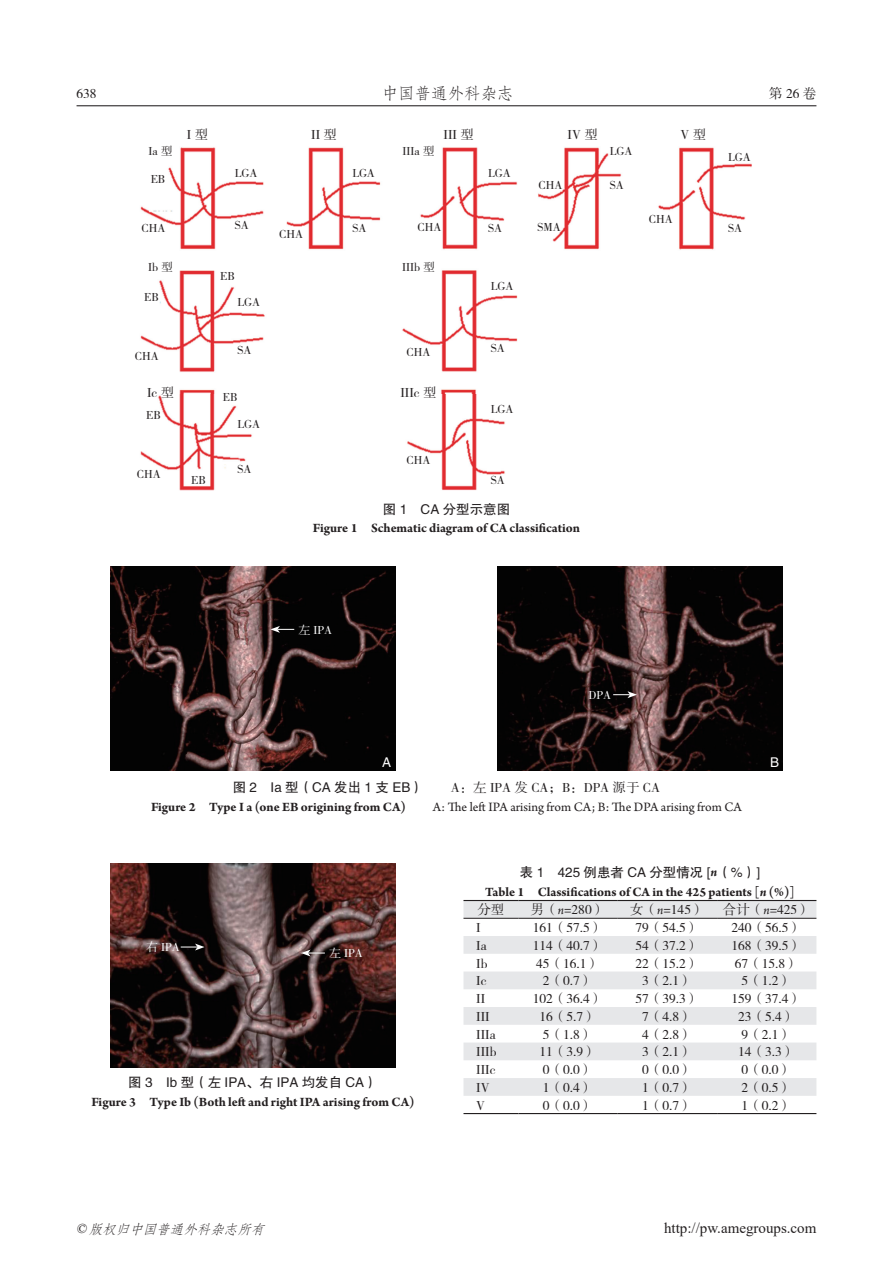
<style>
.page{position:relative;width:893px;height:1263px;background:#fff}
.page>*{position:absolute;margin:0;border:0;box-sizing:border-box;transform-origin:0 0}
.t1{font:16.5px "FZFSK GBK1 0";color:#231f20}
.t2{font:15px "Times New Roman";color:#231f20}
.t3{font:13.5px "FZSSK GBK1 0";color:#231f20}
.t4{font:700 13.5px "Arno Pro";letter-spacing:-.005em;color:#231f20}
.t5{font:13.5px "Arno Pro";color:#231f20}
.t6{font:13.5px "FZHTK GBK1 0";color:#231f20}
.t7{font:italic 13.5px "FZFSK GBK1 0";color:#231f20}
.t8{font:13.5px "FZHTK GBK1 0";color:#fff}
.t9{font:12px "FZSSK GBK1 0";color:#231f20}
.t10{font:12px "FZSSK GBK1 0";color:#fff}
.s1{font-family:"FZHTK GBK1 0"}
.s2{font-weight:700}
.s3{font-family:"Adobe Song Std";font-weight:300}
.s4{font-family:"Arno Pro";font-weight:700;font-style:italic}
.s5{font-style:italic}
.s6{font-family:"Arno Pro";font-style:italic}
.s7{font-family:"Times New Roman"}
</style>
<div class="page">
<hr style="left:77px;top:105px;width:739px;height:1px;background:#231f20">
<svg style="left:463px;top:901px;width:353px;height:195px;fill:#e6e7e9"></svg>
<hr style="left:463px;top:900px;width:55px;height:1px;background:#231f20">
<hr style="left:518px;top:900px;width:100px;height:1px;background:#231f20">
<hr style="left:618px;top:900px;width:99px;height:1px;background:#231f20">
<hr style="left:717px;top:900px;width:99px;height:1px;background:#231f20">
<hr style="left:463px;top:1113px;width:55px;height:1px;background:#231f20">
<hr style="left:518px;top:1113px;width:100px;height:1px;background:#231f20">
<hr style="left:618px;top:1113px;width:99px;height:1px;background:#231f20">
<hr style="left:717px;top:1113px;width:99px;height:1px;background:#231f20">
<hr style="left:463px;top:918px;width:55px;height:1px;background:#231f20">
<hr style="left:518px;top:918px;width:100px;height:1px;background:#231f20">
<hr style="left:618px;top:918px;width:99px;height:1px;background:#231f20">
<hr style="left:717px;top:918px;width:99px;height:1px;background:#231f20">
<img style="left:110px;top:567px;width:286px;height:204px">
<img style="left:497px;top:567px;width:286px;height:204px">
<svg style="left:270px;top:626px;width:24px;height:7px"></svg>
<svg style="left:613px;top:691px;width:24px;height:7px"></svg>
<img style="left:110px;top:863px;width:286px;height:204px">
<svg style="left:301px;top:949px;width:24px;height:7px"></svg>
<svg style="left:181px;top:943px;width:24px;height:7px"></svg>
<img style="left:140px;top:147px;width:612px;height:344px">
<p class="t3" style="left:77px;top:87px;width:22px">638</p>
<p class="t1" style="left:382px;top:85px;width:133px">中国普通外科杂志</p>
<p class="t3" style="left:769px;top:87px;width:49px">第26卷</p>
<p class="t3" style="left:187px;top:128px;width:23px">I 型</p>
<p class="t3" style="left:311px;top:128px;width:27px">II 型</p>
<p class="t3" style="left:444px;top:128px;width:32px">III 型</p>
<p class="t3" style="left:568px;top:128px;width:32px">IV 型</p>
<p class="t3" style="left:681px;top:128px;width:27px">V型</p>
<p class="t9" style="left:149px;top:145px;width:26px">Ia 型</p>
<p class="t9" style="left:151px;top:173px;width:16px">EB</p>
<p class="t9" style="left:235px;top:167px;width:24px">LGA</p>
<p class="t9" style="left:402px;top:145px;width:34px">IIIa 型</p>
<p class="t9" style="left:352px;top:167px;width:24px">LGA</p>
<p class="t9" style="left:488px;top:167px;width:24px">LGA</p>
<p class="t9" style="left:538px;top:179px;width:25px">CHA</p>
<p class="t9" style="left:610px;top:145px;width:24px">LGA</p>
<p class="t9" style="left:610px;top:179px;width:15px">SA</p>
<p class="t9" style="left:728px;top:151px;width:24px">LGA</p>
<p class="t9" style="left:141px;top:222px;width:25px">CHA</p>
<p class="t9" style="left:649px;top:213px;width:25px">CHA</p>
<p class="t9" style="left:235px;top:219px;width:15px">SA</p>
<p class="t9" style="left:538px;top:220px;width:25px">SMA</p>
<p class="t9" style="left:418px;top:220px;width:25px">CHA</p>
<p class="t9" style="left:352px;top:222px;width:15px">SA</p>
<p class="t9" style="left:488px;top:222px;width:15px">SA</p>
<p class="t9" style="left:728px;top:222px;width:15px">SA</p>
<p class="t9" style="left:279px;top:228px;width:25px">CHA</p>
<p class="t9" style="left:148px;top:261px;width:26px">Ib 型</p>
<p class="t9" style="left:220px;top:270px;width:16px">EB</p>
<p class="t9" style="left:402px;top:261px;width:34px">IIIb 型</p>
<p class="t9" style="left:491px;top:280px;width:24px">LGA</p>
<p class="t9" style="left:144px;top:290px;width:16px">EB</p>
<p class="t9" style="left:237px;top:296px;width:24px">LGA</p>
<p class="t9" style="left:135px;top:350px;width:25px">CHA</p>
<p class="t9" style="left:237px;top:344px;width:15px">SA</p>
<p class="t9" style="left:407px;top:346px;width:25px">CHA</p>
<p class="t9" style="left:491px;top:341px;width:15px">SA</p>
<p class="t3" style="left:147px;top:386px;width:29px">Ic 型</p>
<p class="t9" style="left:223px;top:391px;width:16px">EB</p>
<p class="t3" style="left:400px;top:386px;width:38px">IIIc 型</p>
<p class="t9" style="left:146px;top:409px;width:16px">EB</p>
<p class="t9" style="left:237px;top:418px;width:24px">LGA</p>
<p class="t9" style="left:491px;top:403px;width:24px">LGA</p>
<p class="t9" style="left:137px;top:468px;width:25px">CHA</p>
<p class="t9" style="left:191px;top:474px;width:16px">EB</p>
<p class="t9" style="left:237px;top:463px;width:15px">SA</p>
<p class="t9" style="left:407px;top:454px;width:25px">CHA</p>
<p class="t9" style="left:491px;top:474px;width:15px">SA</p>
<p class="t6" style="left:383px;top:502px;width:129px">图 1　CA 分型示意图</p>
<p class="t4" style="left:313px;top:520px;width:269px">Figure 1 Schematic diagram of CA classification</p>
<p class="t10" style="left:298px;top:623px;width:35px">左 IPA</p>
<p class="t10" style="left:588px;top:689px;width:24px">DPA</p>
<p class="t8" style="left:382px;top:754px;width:10px">A</p>
<p class="t8" style="left:770px;top:754px;width:10px">B</p>
<p class="t3" style="left:233px;top:780px;width:429px"><span class="s1">图 2　Ia 型（CA 发出 1 支 EB）　　</span>A：左 IPA 发 CA；B：DPA 源于 CA</p>
<p class="t5" style="left:151px;top:799px;width:592px"><span class="s2">Figure 2 Type I a (one EB origining from CA)</span><span class="s3">　　</span>A: The left IPA arising from CA; B: The DPA arising from CA</p>
<p class="t10" style="left:146px;top:941px;width:35px">右 IPA</p>
<p class="t10" style="left:329px;top:947px;width:35px">左 IPA</p>
<p class="t6" style="left:128px;top:1075px;width:251px">图 3　Ib 型（左 IPA、右 IPA 均发自 CA）</p>
<p class="t4" style="left:91px;top:1094px;width:325px">Figure 3 Type Ib (Both left and right IPA arising from CA)</p>
<p class="t6" style="left:520px;top:865px;width:242px">表 1　425 例患者 CA 分型情况 [<span class="s4">n</span>（%）]</p>
<p class="t4" style="left:485px;top:884px;width:311px">Table 1 Classifications of CA in the 425 patients [<span class="s5">n</span> (%)]</p>
<p class="t3" style="left:477px;top:902px;width:28px">分型</p>
<p class="t3" style="left:531px;top:902px;width:76px">男（<span class="s6">n</span>=280）</p>
<p class="t3" style="left:630px;top:902px;width:76px">女（<span class="s6">n</span>=145）</p>
<p class="t3" style="left:723px;top:902px;width:89px">合计（<span class="s6">n</span>=425）</p>
<p class="t3" style="left:476px;top:920px;width:6px">I</p>
<p class="t3" style="left:533px;top:920px;width:72px">161（57.5）</p>
<p class="t3" style="left:635px;top:920px;width:65px">79（54.5）</p>
<p class="t3" style="left:731px;top:920px;width:72px">240（56.5）</p>
<p class="t3" style="left:476px;top:938px;width:12px">Ia</p>
<p class="t3" style="left:533px;top:938px;width:72px">114（40.7）</p>
<p class="t3" style="left:635px;top:938px;width:65px">54（37.2）</p>
<p class="t3" style="left:731px;top:938px;width:72px">168（39.5）</p>
<p class="t3" style="left:476px;top:956px;width:13px">Ib</p>
<p class="t3" style="left:536px;top:956px;width:65px">45（16.1）</p>
<p class="t3" style="left:635px;top:956px;width:65px">22（15.2）</p>
<p class="t3" style="left:735px;top:956px;width:65px">67（15.8）</p>
<p class="t3" style="left:476px;top:973px;width:12px">Ic</p>
<p class="t3" style="left:543px;top:973px;width:52px">2（0.7）</p>
<p class="t3" style="left:642px;top:973px;width:52px">3（2.1）</p>
<p class="t3" style="left:741px;top:973px;width:52px">5（1.2）</p>
<p class="t3" style="left:476px;top:991px;width:10px">II</p>
<p class="t3" style="left:533px;top:991px;width:72px">102（36.4）</p>
<p class="t3" style="left:635px;top:991px;width:65px">57（39.3）</p>
<p class="t3" style="left:731px;top:991px;width:72px">159（37.4）</p>
<p class="t3" style="left:476px;top:1009px;width:15px">III</p>
<p class="t3" style="left:539px;top:1009px;width:59px">16（5.7）</p>
<p class="t3" style="left:642px;top:1009px;width:52px">7（4.8）</p>
<p class="t3" style="left:738px;top:1009px;width:59px">23（5.4）</p>
<p class="t3" style="left:476px;top:1027px;width:21px">IIIa</p>
<p class="t3" style="left:543px;top:1027px;width:52px">5（1.8）</p>
<p class="t3" style="left:642px;top:1027px;width:52px">4（2.8）</p>
<p class="t3" style="left:741px;top:1027px;width:52px">9（2.1）</p>
<p class="t3" style="left:476px;top:1044px;width:22px">IIIb</p>
<p class="t3" style="left:539px;top:1044px;width:59px">11（3.9）</p>
<p class="t3" style="left:642px;top:1044px;width:52px">3（2.1）</p>
<p class="t3" style="left:738px;top:1044px;width:59px">14（3.3）</p>
<p class="t3" style="left:476px;top:1062px;width:21px">IIIc</p>
<p class="t3" style="left:543px;top:1062px;width:52px">0（0.0）</p>
<p class="t3" style="left:642px;top:1062px;width:52px">0（0.0）</p>
<p class="t3" style="left:741px;top:1062px;width:52px">0（0.0）</p>
<p class="t3" style="left:476px;top:1080px;width:15px">IV</p>
<p class="t3" style="left:543px;top:1080px;width:52px">1（0.4）</p>
<p class="t3" style="left:642px;top:1080px;width:52px">1（0.7）</p>
<p class="t3" style="left:741px;top:1080px;width:52px">2（0.5）</p>
<p class="t3" style="left:476px;top:1098px;width:10px">V</p>
<p class="t3" style="left:543px;top:1098px;width:52px">0（0.0）</p>
<p class="t3" style="left:642px;top:1098px;width:52px">1（0.7）</p>
<p class="t3" style="left:741px;top:1098px;width:52px">1（0.2）</p>
<p class="t7" style="left:76px;top:1221px;width:194px"><span class="s7">©</span> 版权归中国普通外科杂志所有</p>
<p class="t2" style="left:664px;top:1217px;width:154px">http://pw.amegroups.com</p>
</div>
